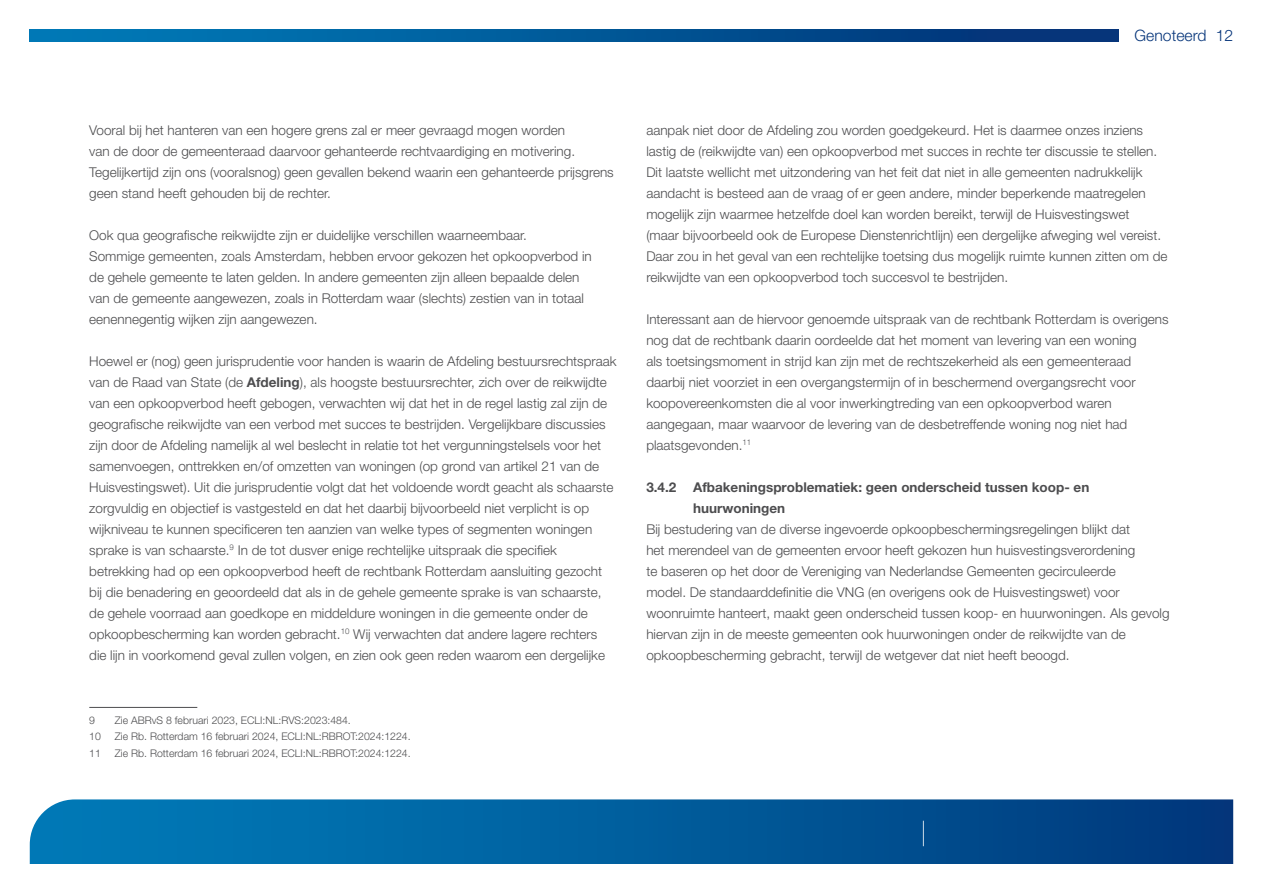
<style>
.page{position:relative;width:1263px;height:893px;background:#fff}
.page>*{position:absolute;margin:0;border:0;box-sizing:border-box;transform-origin:0 0}
.t1{font:300 15.75px "Helvetica Neue LT Pro";color:#06357a}
.t2{font:300 13.5px/21px "Helvetica Neue LT Pro";color:#4d4d4f}
.t3{font:700 13.5px/21px "Helvetica Neue LT Pro";color:#4d4d4f}
.t4{font:300 10.5px "Helvetica Neue LT Pro";color:#4d4d4f}
.s1{font-weight:700}
</style>
<div class="page">
<svg style="left:30px;top:30px;width:1088px;height:11px;background:#005797"></svg>
<svg style="left:30px;top:799px;width:1203px;height:65px;background:#035d9c"></svg>
<svg style="left:923px;top:821px;width:1px;height:25px"></svg>
<hr style="left:89px;top:707px;width:108px;height:1px;background:#4d4d4f">
<p class="t1" style="left:1134px;top:26px;width:100px">Genoteerd 12</p>
<p class="t2" style="left:89px;top:119px;width:526px">Vooral bij het hanteren van een hogere grens zal er meer gevraagd mogen worden<br>van de door de gemeenteraad daarvoor gehanteerde rechtvaardiging en motivering.<br>Tegelijkertijd zijn ons (vooralsnog) geen gevallen bekend waarin een gehanteerde prijsgrens geen stand heeft gehouden bij de rechter.</p>
<p class="t2" style="left:89px;top:224px;width:504px">Ook qua geografische reikwijdte zijn er duidelijke verschillen waarneembaar.<br>Sommige gemeenten, zoals Amsterdam, hebben ervoor gekozen het opkoopverbod in de gehele gemeente te laten gelden. In andere gemeenten zijn alleen bepaalde delen van de gemeente aangewezen, zoals in Rotterdam waar (slechts) zestien van in totaal eenennegentig wijken zijn aangewezen.</p>
<p class="t2" style="left:89px;top:350px;width:529px">Hoewel er (nog) geen jurisprudentie voor handen is waarin de Afdeling bestuursrechtspraak van de Raad van State (de <span class="s1">Afdeling</span>), als hoogste bestuursrechter, zich over de reikwijdte van een opkoopverbod heeft gebogen, verwachten wij dat het in de regel lastig zal zijn de geografische reikwijdte van een verbod met succes te bestrijden. Vergelijkbare discussies zijn door de Afdeling namelijk al wel beslecht in relatie tot het vergunningstelsels voor het samenvoegen, onttrekken en/of omzetten van woningen (op grond van artikel 21 van de Huisvestingswet). Uit die jurisprudentie volgt dat het voldoende wordt geacht als schaarste zorgvuldig en objectief is vastgesteld en dat het daarbij bijvoorbeeld niet verplicht is op wijkniveau te kunnen specificeren ten aanzien van welke types of segmenten woningen sprake is van schaarste.<sup>9</sup> In de tot dusver enige rechtelijke uitspraak die specifiek betrekking had op een opkoopverbod heeft de rechtbank Rotterdam aansluiting gezocht bij die benadering en geoordeeld dat als in de gehele gemeente sprake is van schaarste, de gehele voorraad aan goedkope en middeldure woningen in die gemeente onder de opkoopbescherming kan worden gebracht.<sup>10</sup> Wij verwachten dat andere lagere rechters die lijn in voorkomend geval zullen volgen, en zien ook geen reden waarom een dergelijke</p>
<p class="t4" style="left:89px;top:714px;width:7px">9</p>
<p class="t4" style="left:115px;top:714px;width:238px">Zie ABRvS 8 februari 2023, ECLI:NL:RVS:2023:484.</p>
<p class="t4" style="left:89px;top:730px;width:13px">10</p>
<p class="t4" style="left:115px;top:730px;width:297px">Zie Rb. Rotterdam 16 februari 2024, ECLI:NL:RBROT:2024:1224.</p>
<p class="t4" style="left:89px;top:747px;width:13px">11</p>
<p class="t4" style="left:115px;top:747px;width:297px">Zie Rb. Rotterdam 16 februari 2024, ECLI:NL:RBROT:2024:1224.</p>
<p class="t2" style="left:646px;top:119px;width:523px">aanpak niet door de Afdeling zou worden goedgekeurd. Het is daarmee onzes inziens lastig de (reikwijdte van) een opkoopverbod met succes in rechte ter discussie te stellen.<br>Dit laatste wellicht met uitzondering van het feit dat niet in alle gemeenten nadrukkelijk aandacht is besteed aan de vraag of er geen andere, minder beperkende maatregelen mogelijk zijn waarmee hetzelfde doel kan worden bereikt, terwijl de Huisvestingswet<br>(maar bijvoorbeeld ook de Europese Dienstenrichtlijn) een dergelijke afweging wel vereist.<br>Daar zou in het geval van een rechtelijke toetsing dus mogelijk ruimte kunnen zitten om de reikwijdte van een opkoopverbod toch succesvol te bestrijden.</p>
<p class="t2" style="left:646px;top:308px;width:524px">Interessant aan de hiervoor genoemde uitspraak van de rechtbank Rotterdam is overigens nog dat de rechtbank daarin oordeelde dat het moment van levering van een woning<br>als toetsingsmoment in strijd kan zijn met de rechtszekerheid als een gemeenteraad daarbij niet voorziet in een overgangstermijn of in beschermend overgangsrecht voor koopovereenkomsten die al voor inwerkingtreding van een opkoopverbod waren aangegaan, maar waarvoor de levering van de desbetreffende woning nog niet had plaatsgevonden.<sup>11</sup></p>
<p class="t3" style="left:693px;top:476px;width:398px;text-indent:-47px">3.4.2 Afbakeningsproblematiek: geen onderscheid tussen koop- en huurwoningen</p>
<p class="t2" style="left:646px;top:518px;width:525px">Bij bestudering van de diverse ingevoerde opkoopbeschermingsregelingen blijkt dat<br>het merendeel van de gemeenten ervoor heeft gekozen hun huisvestingsverordening<br>te baseren op het door de Vereniging van Nederlandse Gemeenten gecirculeerde<br>model. De standaarddefinitie die VNG (en overigens ook de Huisvestingswet) voor woonruimte hanteert, maakt geen onderscheid tussen koop- en huurwoningen. Als gevolg hiervan zijn in de meeste gemeenten ook huurwoningen onder de reikwijdte van de opkoopbescherming gebracht, terwijl de wetgever dat niet heeft beoogd.</p>
</div>
